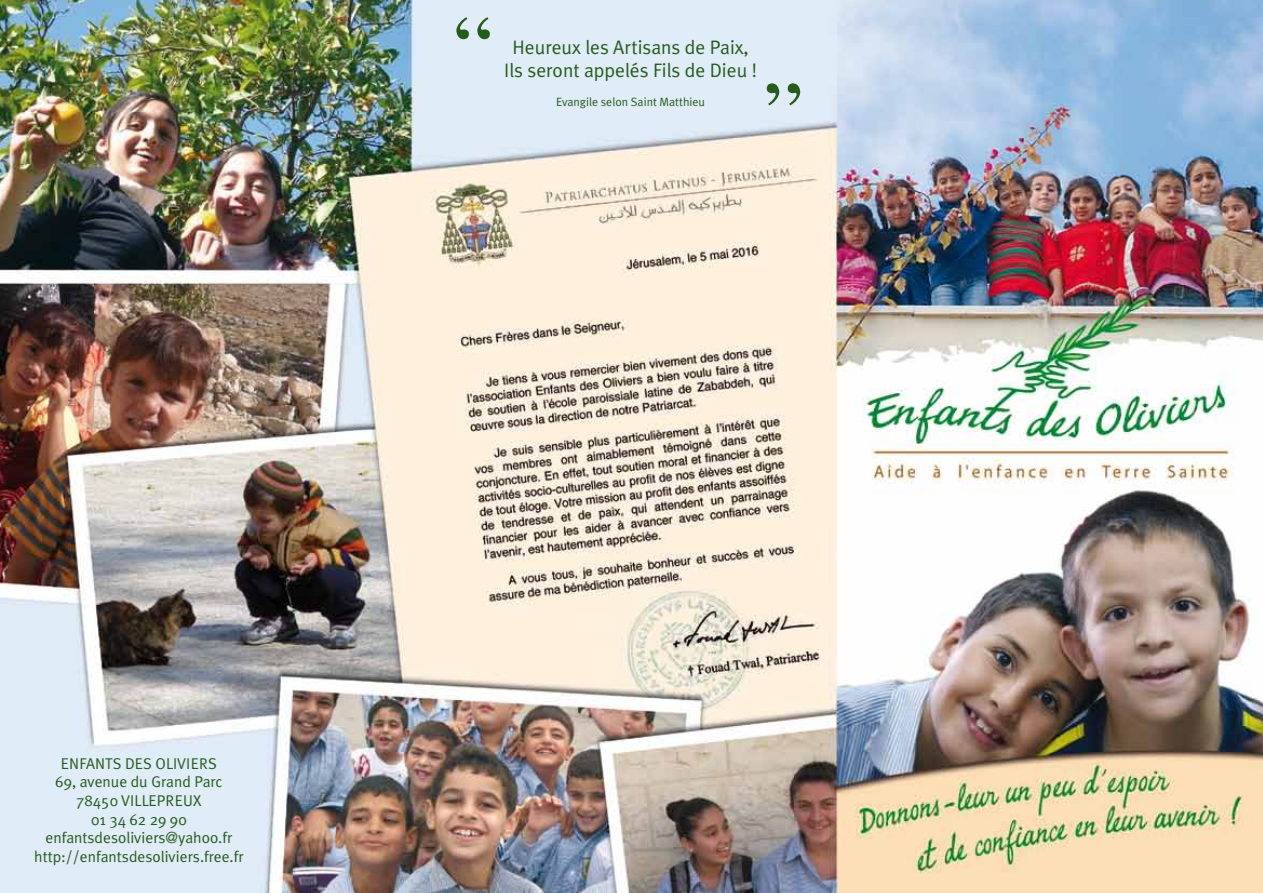
<style>
.page{position:relative;width:1263px;height:893px;background:#fff}
.page>*{position:absolute;margin:0;border:0;box-sizing:border-box;transform-origin:0 0}
.t1{font:90px "Times";color:#255c1c}
.t2{font:19.5px/23.4px "Meta Plus Normal";color:#255c1c;text-align:center}
.t3{font:15.6px/18.8px "Meta Plus Normal";color:#255c1c;text-align:center}
.t4{font:12px "Meta Plus Normal";color:#255c1c}
</style>
<div class="page">
<img style="left:0;top:0;width:1263px;height:893px">
<h1 class="t1" style="left:454px;top:-3px;width:41px">“</h1>
<p class="t2" style="left:504px;top:35px;width:254px">Heureux les Artisans de Paix,<br>Ils seront appelés Fils de Dieu !</p>
<p class="t4" style="left:556px;top:95px;width:151px">Evangile selon Saint Matthieu</p>
<h1 class="t1" style="left:803px;top:125px;width:41px;rotate:-180deg">“</h1>
<p class="t3" style="left:34px;top:753px;width:211px">ENFANTS DES OLIVIERS<br>69, avenue du Grand Parc<br>78450 VILLEPREUX<br>01 34 62 29 90 enfantsdesoliviers@yahoo.fr http://enfantsdesoliviers.free.fr</p>
</div>
